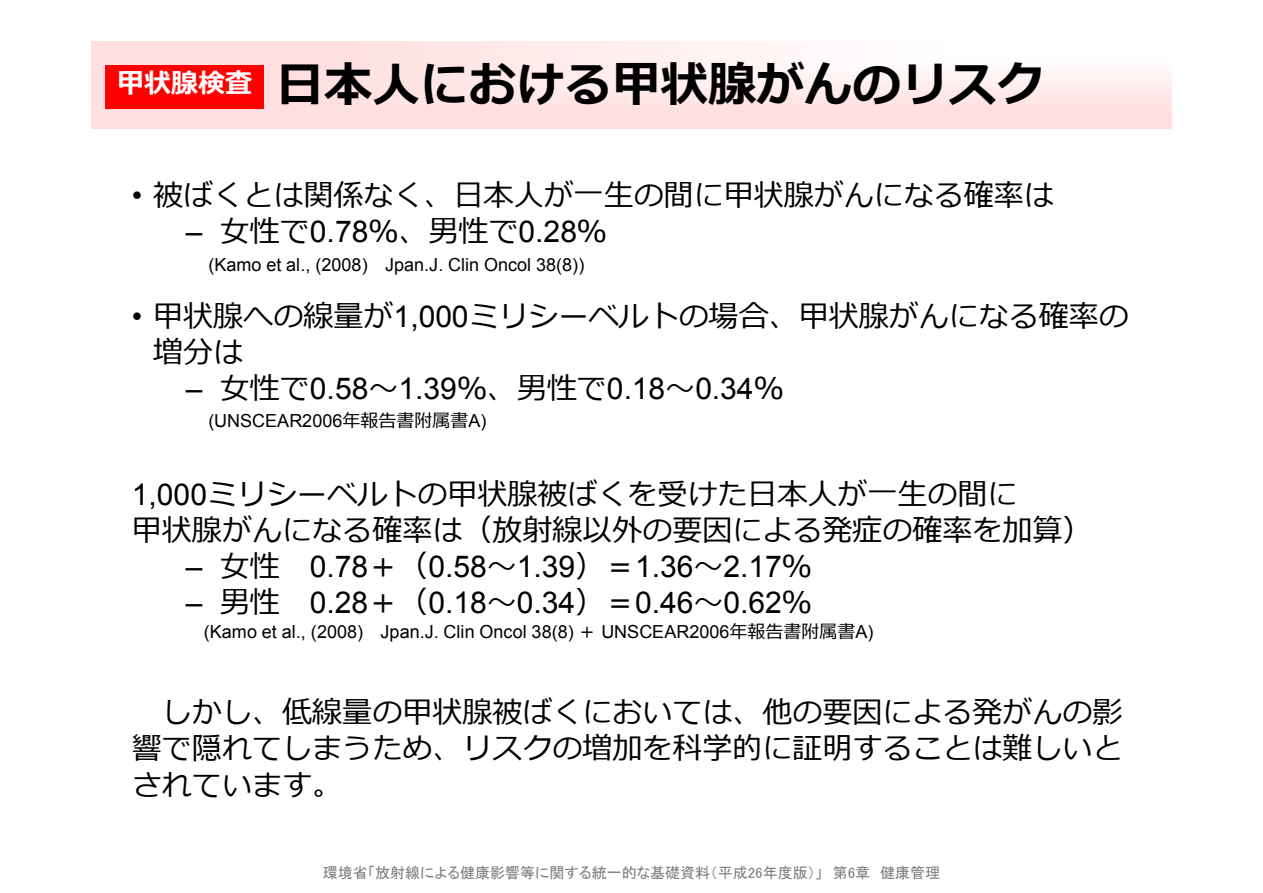
<style>
.page{position:relative;width:1263px;height:893px;background:#fff}
.page>*{position:absolute;margin:0;border:0;box-sizing:border-box;transform-origin:0 0}
.t1{font:700 48px "Meiryo";color:#000}
.t2{font:30px/36px "Meiryo";color:#000}
.t3{font:30px "Arial";color:#000}
.t4{font:18px "Arial";color:#000}
.t5{font:15px "MS P Gothic";color:#808080}
.s1{font-family:"Arial"}
.s2{font-family:"Meiryo"}
</style>
<div class="page">
<img style="left:91px;top:41px;width:1080px;height:88px">
<div style="left:106px;top:65px;width:158px;height:44px;background:#f00"></div>
<h1 class="t1" style="left:117px;top:52px;width:929px"><sup>甲状腺検査</sup> 日本人における甲状腺がんのリスク</h1>
<p class="t2" style="left:132px;top:179px;width:923px"><span class="s1">•</span> 被ばくとは関係なく、日本人が一生の間に甲状腺がんになる確率は</p>
<p class="t3" style="left:186px;top:212px;width:423px">– <span class="s2">女性で</span>0.78<span class="s2">％、男性で</span>0.28<span class="s2">％</span></p>
<p class="t4" style="left:208px;top:252px;width:377px">(Kamo et al., (2008) Jpan.J. Clin Oncol 38(8))</p>
<p class="t2" style="left:153px;top:299px;width:977px;text-indent:-21px"><span class="s1">•</span> 甲状腺への線量が<span class="s1">1,000</span>ミリシーベルトの場合、甲状腺がんになる確率の増分は</p>
<p class="t3" style="left:186px;top:368px;width:599px">– <span class="s2">女性で</span>0.58<span class="s2">～</span>1.39<span class="s2">％、男性で</span>0.18<span class="s2">～</span>0.34<span class="s2">％</span></p>
<p class="t4" style="left:208px;top:409px;width:279px">(UNSCEAR2006<span class="s2">年報告書附属書</span>A)</p>
<p class="t2" style="left:132px;top:477px;width:962px"><span class="s1">1,000</span>ミリシーベルトの甲状腺被ばくを受けた日本人が一生の間に<br>甲状腺がんになる確率は（放射線以外の要因による発症の確率を加算）</p>
<p class="t3" style="left:186px;top:547px;width:628px">– <span class="s2">女性</span> 0.78<span class="s2">＋（</span>0.58<span class="s2">～</span>1.39<span class="s2">）＝</span>1.36<span class="s2">～</span>2.17<span class="s2">％</span></p>
<p class="t3" style="left:186px;top:583px;width:628px">– <span class="s2">男性</span> 0.28<span class="s2">＋（</span>0.18<span class="s2">～</span>0.34<span class="s2">）＝</span>0.46<span class="s2">～</span>0.62<span class="s2">％</span></p>
<p class="t4" style="left:204px;top:620px;width:671px">(Kamo et al., (2008) Jpan.J. Clin Oncol 38(8) <span class="s2">＋</span> UNSCEAR2006<span class="s2">年報告書附属書</span>A)</p>
<p class="t2" style="left:132px;top:696px;width:992px;line-height:36.6px;text-align:justify;text-indent:30px">しかし、低線量の甲状腺被ばくにおいては、他の要因による発がんの影響で隠れてしまうため、リスクの増加を科学的に証明することは難しいとされています。</p>
<p class="t5" style="left:323px;top:865px;width:619px">環境省「放射線による健康影響等に関する統一的な基礎資料（平成26年度版）」　第6章　健康管理</p>
</div>
